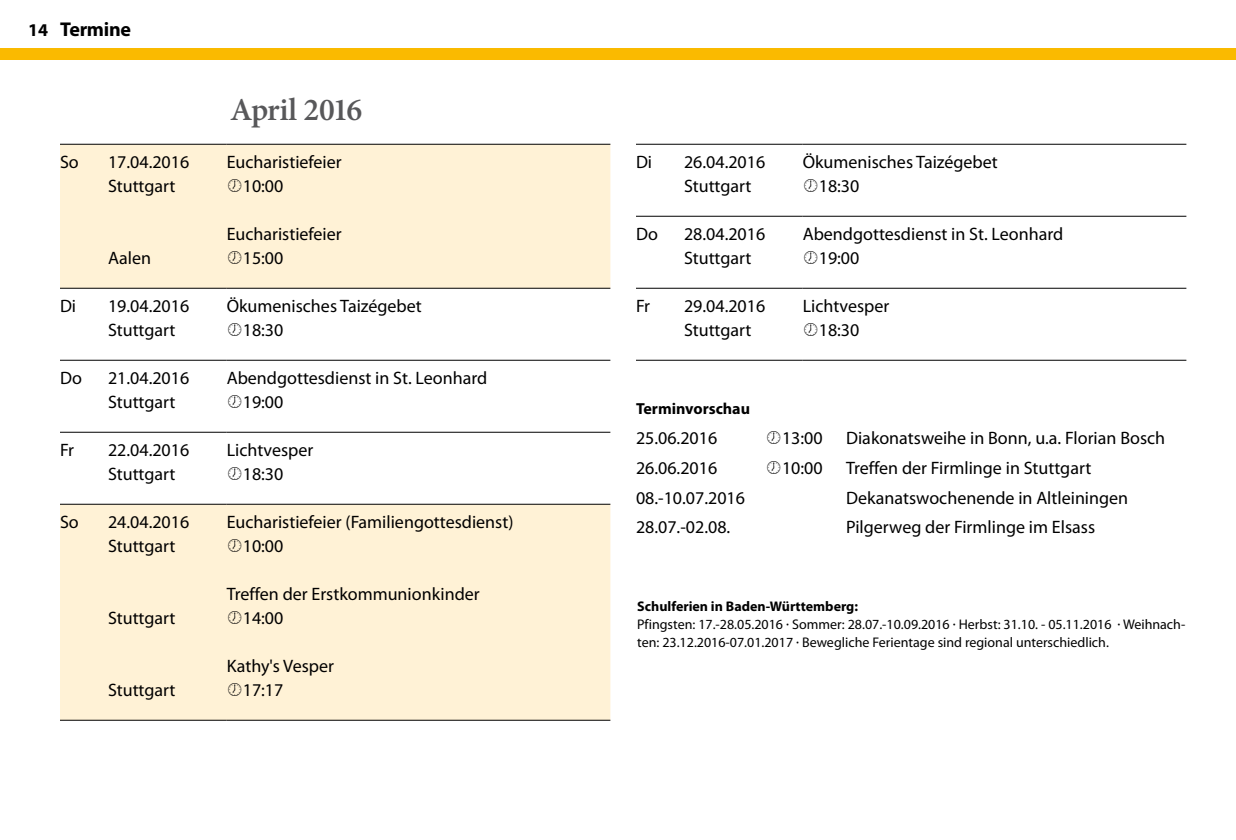
<style>
.page{position:relative;width:1236px;height:840px;background:#fff}
.page>*{position:absolute;margin:0;border:0;box-sizing:border-box;transform-origin:0 0}
.t1{font:600 32px "Minion Pro";letter-spacing:-.035em;color:#58585a}
.t2{font:700 20px "Myriad Pro";letter-spacing:-.015em;color:#000}
.t3{font:18px "Myriad Pro";color:#000}
.t4{font:700 16px "Myriad Pro";color:#000}
.t5{font:14px/18px "Myriad Pro";color:#000}
.t6{font:700 14px "Myriad Pro";color:#000}
.s1{font-size:18px}
</style>
<div class="page">
<div style="left:0;top:48px;width:1236px;height:12px;background:#faba00"></div>
<svg style="left:60px;top:145px;width:550px;height:575px;fill:#fff2d6"></svg>
<hr style="left:60px;top:144px;width:48px;height:1px;background:#000">
<hr style="left:108px;top:144px;width:119px;height:1px;background:#000">
<hr style="left:227px;top:144px;width:383px;height:1px;background:#000">
<hr style="left:60px;top:288px;width:48px;height:1px;background:#000">
<hr style="left:108px;top:288px;width:119px;height:1px;background:#000">
<hr style="left:227px;top:288px;width:383px;height:1px;background:#000">
<hr style="left:60px;top:360px;width:48px;height:1px;background:#000">
<hr style="left:108px;top:360px;width:119px;height:1px;background:#000">
<hr style="left:227px;top:360px;width:383px;height:1px;background:#000">
<hr style="left:60px;top:432px;width:48px;height:1px;background:#000">
<hr style="left:108px;top:432px;width:119px;height:1px;background:#000">
<hr style="left:227px;top:432px;width:383px;height:1px;background:#000">
<hr style="left:60px;top:504px;width:48px;height:1px;background:#000">
<hr style="left:108px;top:504px;width:119px;height:1px;background:#000">
<hr style="left:227px;top:504px;width:383px;height:1px;background:#000">
<hr style="left:60px;top:720px;width:48px;height:1px;background:#000">
<hr style="left:108px;top:720px;width:119px;height:1px;background:#000">
<hr style="left:227px;top:720px;width:383px;height:1px;background:#000">
<hr style="left:636px;top:144px;width:48px;height:1px;background:#000">
<hr style="left:684px;top:144px;width:119px;height:1px;background:#000">
<hr style="left:803px;top:144px;width:383px;height:1px;background:#000">
<hr style="left:636px;top:216px;width:48px;height:1px;background:#000">
<hr style="left:684px;top:216px;width:119px;height:1px;background:#000">
<hr style="left:803px;top:216px;width:383px;height:1px;background:#000">
<hr style="left:636px;top:288px;width:48px;height:1px;background:#000">
<hr style="left:684px;top:288px;width:119px;height:1px;background:#000">
<hr style="left:803px;top:288px;width:383px;height:1px;background:#000">
<hr style="left:636px;top:360px;width:48px;height:1px;background:#000">
<hr style="left:684px;top:360px;width:119px;height:1px;background:#000">
<hr style="left:803px;top:360px;width:383px;height:1px;background:#000">
<svg style="left:228px;top:179px;width:13px;height:13px"></svg>
<svg style="left:228px;top:251px;width:13px;height:13px"></svg>
<svg style="left:228px;top:323px;width:13px;height:13px"></svg>
<svg style="left:228px;top:395px;width:13px;height:13px"></svg>
<svg style="left:228px;top:467px;width:13px;height:13px"></svg>
<svg style="left:228px;top:539px;width:13px;height:13px"></svg>
<svg style="left:228px;top:611px;width:13px;height:13px"></svg>
<svg style="left:228px;top:683px;width:13px;height:13px"></svg>
<p class="t2" style="left:28px;top:16px;width:105px"><span class="s1">14</span> Termine</p>
<h1 class="t1" style="left:230px;top:88px;width:134px">April 2016</h1>
<p class="t3" style="left:60px;top:151px;width:20px">So</p>
<p class="t3" style="left:108px;top:151px;width:83px">17.04.2016</p>
<p class="t3" style="left:227px;top:151px;width:117px">Eucharistiefeier</p>
<p class="t3" style="left:108px;top:175px;width:69px">Stuttgart</p>
<p class="t3" style="left:243px;top:175px;width:42px">10:00</p>
<p class="t3" style="left:227px;top:223px;width:117px">Eucharistiefeier</p>
<p class="t3" style="left:108px;top:247px;width:45px">Aalen</p>
<p class="t3" style="left:243px;top:247px;width:42px">15:00</p>
<p class="t3" style="left:60px;top:295px;width:18px">Di</p>
<p class="t3" style="left:108px;top:295px;width:83px">19.04.2016</p>
<p class="t3" style="left:227px;top:295px;width:197px">Ökumenisches Taizégebet</p>
<p class="t3" style="left:108px;top:319px;width:69px">Stuttgart</p>
<p class="t3" style="left:243px;top:319px;width:42px">18:30</p>
<p class="t3" style="left:60px;top:367px;width:23px">Do</p>
<p class="t3" style="left:108px;top:367px;width:83px">21.04.2016</p>
<p class="t3" style="left:227px;top:367px;width:262px">Abendgottesdienst in St. Leonhard</p>
<p class="t3" style="left:108px;top:391px;width:69px">Stuttgart</p>
<p class="t3" style="left:243px;top:391px;width:42px">19:00</p>
<p class="t3" style="left:60px;top:439px;width:16px">Fr</p>
<p class="t3" style="left:108px;top:439px;width:83px">22.04.2016</p>
<p class="t3" style="left:227px;top:439px;width:88px">Lichtvesper</p>
<p class="t3" style="left:108px;top:463px;width:69px">Stuttgart</p>
<p class="t3" style="left:243px;top:463px;width:42px">18:30</p>
<p class="t3" style="left:60px;top:511px;width:20px">So</p>
<p class="t3" style="left:108px;top:511px;width:83px">24.04.2016</p>
<p class="t3" style="left:227px;top:511px;width:288px">Eucharistiefeier (Familiengottesdienst)</p>
<p class="t3" style="left:108px;top:535px;width:69px">Stuttgart</p>
<p class="t3" style="left:243px;top:535px;width:42px">10:00</p>
<p class="t3" style="left:227px;top:583px;width:255px">Treffen der Erstkommunionkinder</p>
<p class="t3" style="left:108px;top:607px;width:69px">Stuttgart</p>
<p class="t3" style="left:243px;top:607px;width:42px">14:00</p>
<p class="t3" style="left:227px;top:655px;width:109px">Kathy's Vesper</p>
<p class="t3" style="left:108px;top:679px;width:69px">Stuttgart</p>
<p class="t3" style="left:243px;top:679px;width:42px">17:17</p>
<p class="t3" style="left:636px;top:151px;width:18px">Di</p>
<p class="t3" style="left:684px;top:151px;width:83px">26.04.2016</p>
<p class="t3" style="left:803px;top:151px;width:197px">Ökumenisches Taizégebet</p>
<p class="t3" style="left:684px;top:175px;width:69px">Stuttgart</p>
<p class="t3" style="left:819px;top:175px;width:42px">18:30</p>
<p class="t3" style="left:636px;top:223px;width:23px">Do</p>
<p class="t3" style="left:684px;top:223px;width:83px">28.04.2016</p>
<p class="t3" style="left:803px;top:223px;width:262px">Abendgottesdienst in St. Leonhard</p>
<p class="t3" style="left:684px;top:247px;width:69px">Stuttgart</p>
<p class="t3" style="left:819px;top:247px;width:42px">19:00</p>
<p class="t3" style="left:636px;top:295px;width:16px">Fr</p>
<p class="t3" style="left:684px;top:295px;width:83px">29.04.2016</p>
<p class="t3" style="left:803px;top:295px;width:88px">Lichtvesper</p>
<p class="t3" style="left:684px;top:319px;width:69px">Stuttgart</p>
<p class="t3" style="left:819px;top:319px;width:42px">18:30</p>
<p class="t4" style="left:636px;top:398px;width:116px">Terminvorschau</p>
<p class="t3" style="left:636px;top:427px;width:83px">25.06.2016</p>
<p class="t3" style="left:782px;top:427px;width:42px">13:00</p>
<p class="t3" style="left:846px;top:427px;width:321px">Diakonatsweihe in Bonn, u.a. Florian Bosch</p>
<p class="t3" style="left:636px;top:456px;width:83px">26.06.2016</p>
<p class="t3" style="left:782px;top:457px;width:42px">10:00</p>
<p class="t3" style="left:846px;top:456px;width:247px">Treffen der Firmlinge in Stuttgart</p>
<p class="t3" style="left:636px;top:486px;width:111px">08.-10.07.2016</p>
<p class="t3" style="left:846px;top:486px;width:284px">Dekanatswochenende in Altleiningen</p>
<p class="t3" style="left:636px;top:516px;width:96px">28.07.-02.08.</p>
<p class="t3" style="left:846px;top:516px;width:251px">Pilgerweg der Firmlinge im Elsass</p>
<p class="t6" style="left:637px;top:597px;width:222px">Schulferien in Baden-Württemberg:</p>
<p class="t5" style="left:637px;top:615px;width:550px">Pfingsten: 17.-28.05.2016 · Sommer: 28.07.-10.09.2016 · Herbst: 31.10. - 05.11.2016 · Weihnach&shy;ten: 23.12.2016-07.01.2017 · Bewegliche Ferientage sind regional unterschiedlich.</p>
</div>
